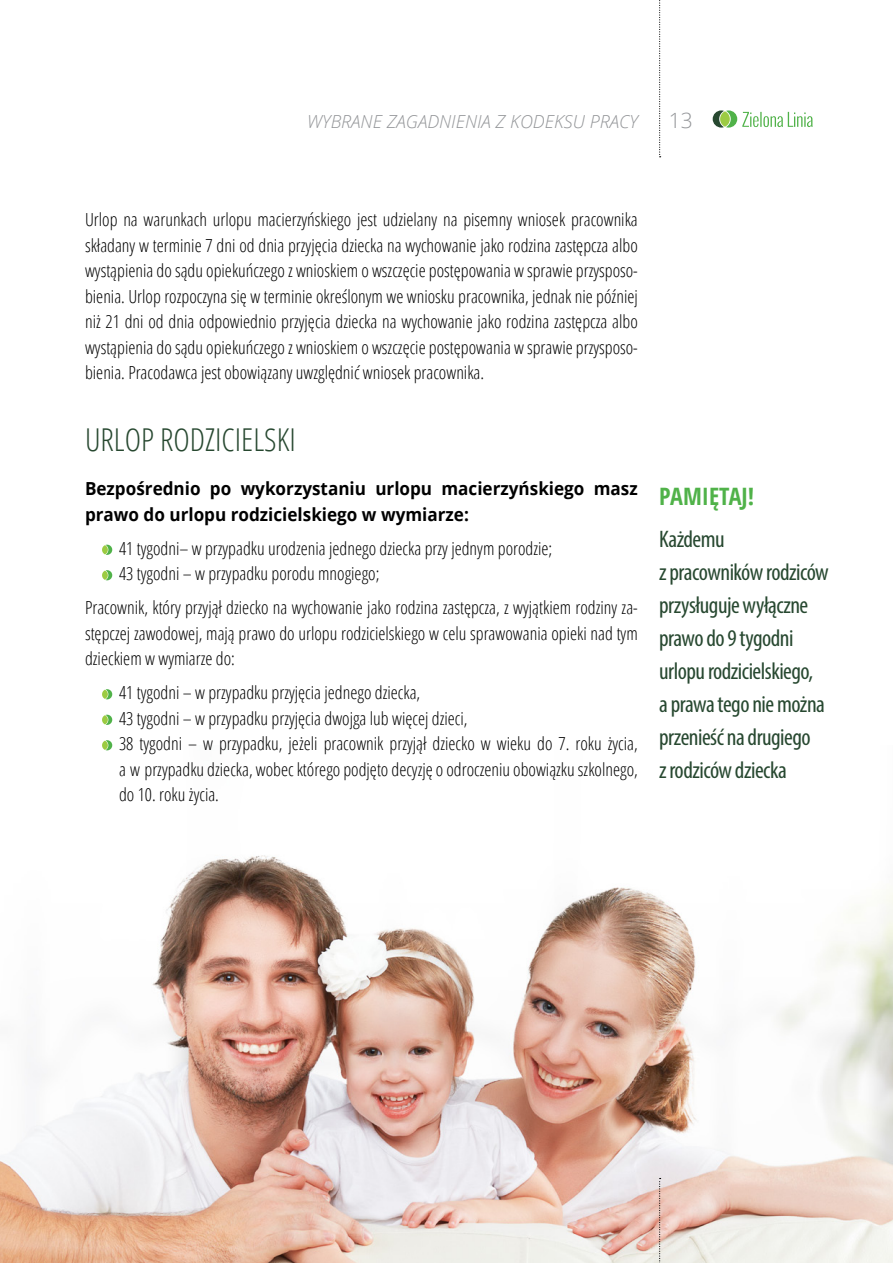
<style>
.page{position:relative;width:893px;height:1263px;background:#fff}
.page>*{position:absolute;margin:0;border:0;box-sizing:border-box;transform-origin:0 0}
.t1{font:300 condensed 31.5px "Open Sans";color:#274830}
.t2{font:condensed 24px/33px "Myriad Pro";letter-spacing:-.02em;color:#274830}
.t3{font:700 condensed 24px "Open Sans";color:#50b249}
.t4{font:300 21px "Open Sans";color:#939598}
.t5{font:300 condensed 18px/25.5px "Open Sans";color:#000;text-align:justify}
.t6{font:700 18px/25.5px "Open Sans";color:#000;scale:.95 1}
.t7{font:italic 300 18px "Open Sans";color:#939598}
</style>
<div class="page">
<svg style="left:713px;top:110px;width:100px;height:18px"></svg>
<img style="left:0;top:746px;width:893px;height:517px">
<svg style="left:102px;top:545px;width:10px;height:10px"></svg>
<svg style="left:102px;top:570px;width:10px;height:10px"></svg>
<svg style="left:102px;top:689px;width:10px;height:10px"></svg>
<svg style="left:102px;top:715px;width:10px;height:10px"></svg>
<svg style="left:102px;top:740px;width:10px;height:10px"></svg>
<svg style="left:659px;top:1178px;width:2px;height:85px"></svg>
<svg style="left:659px;top:0;width:2px;height:157px"></svg>
<p class="t7" style="left:307px;top:109px;width:332px">WYBRANE ZAGADNIENIA Z KODEKSU PRACY</p>
<p class="t4" style="left:669px;top:106px;width:25px">13</p>
<p class="t5" style="left:85px;top:207px;width:554px">Urlop na warunkach urlopu macierzyńskiego jest udzielany na pisemny wniosek pracownika składany w terminie 7 dni od dnia przyjęcia dziecka na wychowanie jako rodzina zastępcza albo wystąpienia do sądu opiekuńczego z wnioskiem o wszczęcie postępowania w sprawie przysposo&shy;bienia. Urlop rozpoczyna się w terminie określonym we wniosku pracownika, jednak nie później niż 21 dni od dnia odpowiednio przyjęcia dziecka na wychowanie jako rodzina zastępcza albo wystąpienia do sądu opiekuńczego z wnioskiem o wszczęcie postępowania w sprawie przysposo&shy;bienia. Pracodawca jest obowiązany uwzględnić wniosek pracownika.</p>
<h1 class="t1" style="left:85px;top:418px;width:212px">Urlop rodzicielski</h1>
<p class="t6" style="left:85px;top:476px;width:583px">Bezpośrednio po wykorzystaniu urlopu macierzyńskiego masz prawo do urlopu rodzicielskiego w wymiarze:</p>
<p class="t5" style="left:119px;top:535px;width:435px">41 tygodni– w przypadku urodzenia jednego dziecka przy jednym porodzie;<br>43 tygodni – w przypadku porodu mnogiego;</p>
<p class="t5" style="left:85px;top:594px;width:554px">Pracownik, który przyjął dziecko na wychowanie jako rodzina zastępcza, z wyjątkiem rodziny za&shy;stępczej zawodowej, mają prawo do urlopu rodzicielskiego w celu sprawowania opieki nad tym dzieckiem w wymiarze do:</p>
<p class="t5" style="left:119px;top:679px;width:520px;text-align:left">41 tygodni – w przypadku przyjęcia jednego dziecka,<br>43 tygodni – w przypadku przyjęcia dwojga lub więcej dzieci,<br>38 tygodni – w przypadku, jeżeli pracownik przyjął dziecko w wieku do 7. roku życia, a w przypadku dziecka, wobec którego podjęto decyzję o odroczeniu obowiązku szkolnego, do 10. roku życia.</p>
<h2 class="t3" style="left:659px;top:480px;width:97px">PAMIĘTAJ!</h2>
<h2 class="t2" style="left:659px;top:522px;width:171px">Każdemu<br>z pracowników rodziców przysługuje wyłączne prawo do 9 tygodni urlopu rodzicielskiego,<br>a prawa tego nie można przenieść na drugiego<br>z rodziców dziecka</h2>
</div>
